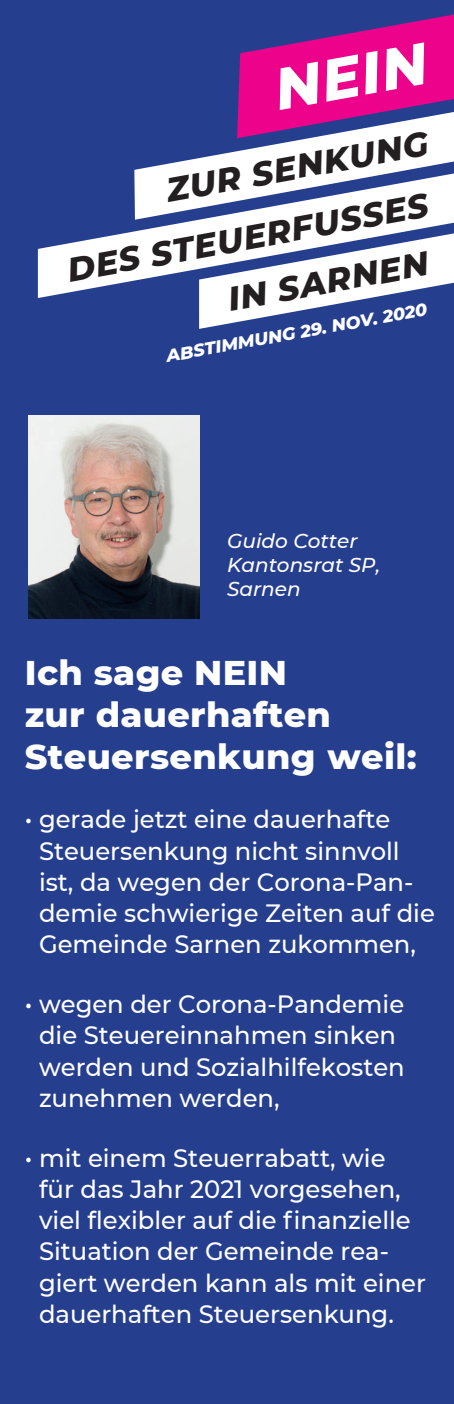
<style>
.page{position:relative;width:454px;height:1404px;background:#fff}
.page>*{position:absolute;margin:0;border:0;box-sizing:border-box;transform-origin:0 0}
.t1{font:italic 800 58.5px "Montserrat";color:#fff}
.t2{font:800 35px/42px "Montserrat";letter-spacing:.01em;color:#fff}
.t3{font:italic 800 34px/61px "Montserrat";color:#231f20}
.t4{font:500 25px/31.2px "Montserrat";color:#fff}
.t5{font:italic 500 20px/24px "Montserrat";color:#fff}
.t6{font:italic 800 17.5px "Montserrat";color:#fff}
</style>
<div class="page">
<div style="left:0;top:0;width:454px;height:1403px;background:#253f8e"></div>
<svg style="left:238px;top:15px;width:216px;height:97px;fill:#ed028c"></svg>
<svg style="left:134px;top:112px;width:320px;height:61px"></svg>
<svg style="left:37px;top:173px;width:417px;height:125px;fill:#fff"></svg>
<svg style="left:191px;top:233px;width:263px;height:96px"></svg>
<img style="left:28px;top:415px;width:171px;height:204px">
<h1 class="t1" style="left:267px;top:47px;width:155px;rotate:-10deg">NEIN</h1>
<h3 class="t3" style="left:51px;top:177px;width:378px;text-indent:111px;rotate:-10deg">ZUR SENKUNG<br>DES STEUERFUSSES</h3>
<h3 class="t3" style="left:222px;top:266px;width:204px;rotate:-10deg">IN SARNEN</h3>
<p class="t6" style="left:164px;top:342px;width:266px;rotate:-10deg">ABSTIMMUNG 29. NOV. 2020</p>
<p class="t5" style="left:227px;top:528px;width:155px">Guido Cotter<br>Kantonsrat SP,<br>Sarnen</p>
<h2 class="t2" style="left:25px;top:649px;width:393px">Ich sage NEIN<br>zur dauerhaften<br>Steuersenkung weil:</h2>
<p class="t4" style="left:39px;top:802px;width:397px;text-indent:-14px">• gerade jetzt eine dauerhafte<br>Steuersenkung nicht sinnvoll ist, da wegen der Corona-Pan&shy;demie schwierige Zeiten auf die<br>Gemeinde Sarnen zukommen,</p>
<p class="t4" style="left:39px;top:987px;width:367px;text-indent:-14px">• wegen der Corona-Pandemie die Steuereinnahmen sinken werden und Sozialhilfekosten zunehmen werden,</p>
<p class="t4" style="left:39px;top:1140px;width:388px;text-indent:-14px">• mit einem Steuerrabatt, wie für das Jahr 2021 vorgesehen, viel flexibler auf die finanzielle<br>Situation der Gemeinde rea&shy;giert werden kann als mit einer dauerhaften Steuersenkung.</p>
</div>
